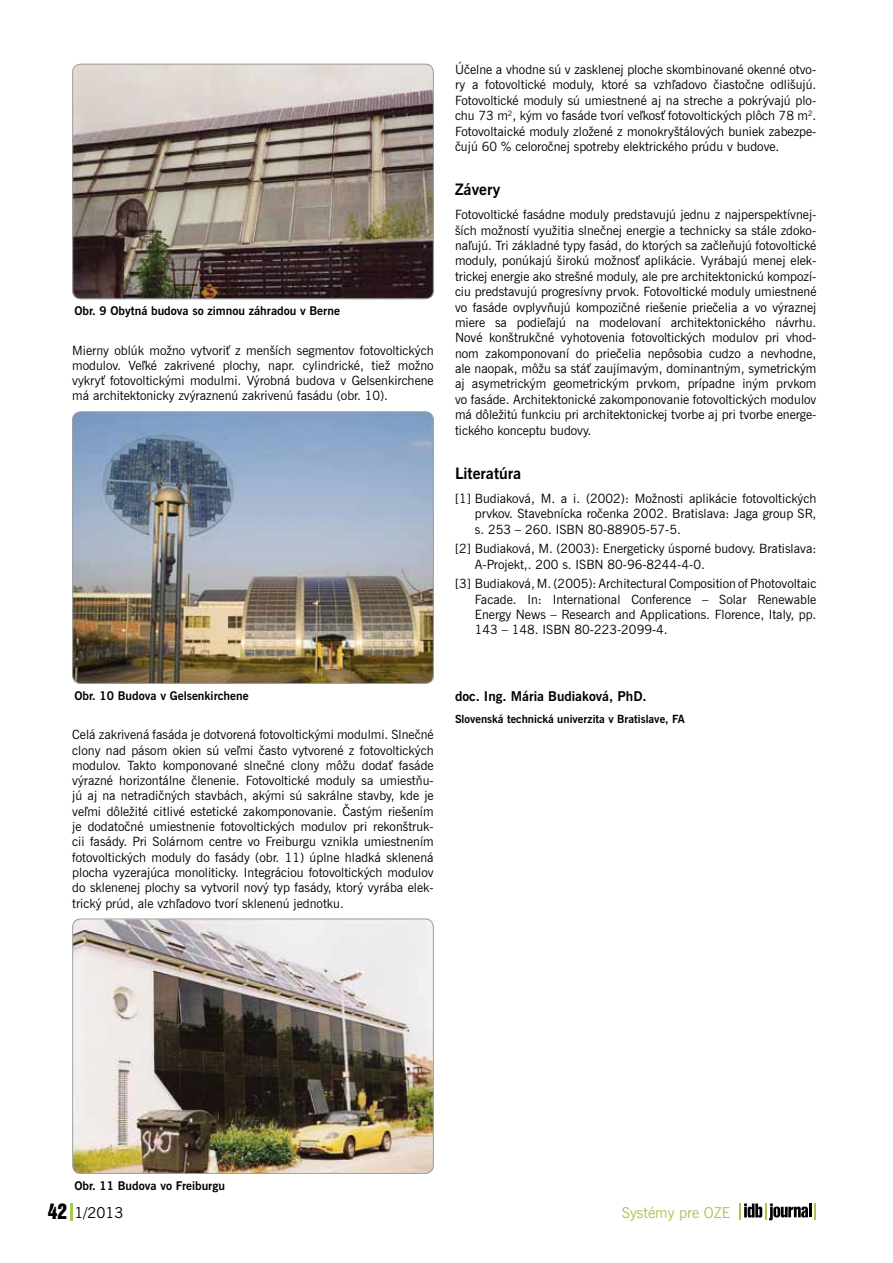
<style>
.page{position:relative;width:893px;height:1263px;background:#fff}
.page>*{position:absolute;margin:0;border:0;box-sizing:border-box;transform-origin:0 0}
.t1{font:700 15.75px "News Gothic AT";color:#000}
.t2{font:15px "News Gothic AT";color:#a5c753}
.t3{font:15px "News Gothic AT";color:#000}
.t4{font:700 13.5px "News Gothic AT";color:#000}
.t5{font:12.75px/15.5px "News Gothic AT";color:#000;text-align:justify}
.t6{font:700 12px "News Gothic AT";color:#000}
.t7{font:700 11.25px "News Gothic AT";color:#000}
.s1{font-family:"Swiss 921 AT Regular A";font-size:19.5px}
</style>
<div class="page">
<svg style="left:70px;top:1203px;width:2px;height:17px"></svg>
<svg style="left:739px;top:1203px;width:77px;height:17px"></svg>
<img style="left:72px;top:64px;width:362px;height:235px">
<div style="left:72px;top:64px;width:362px;height:235px;border:1px solid #9c9e9f;border-radius:8px"></div>
<img style="left:74px;top:413px;width:358px;height:269px">
<div style="left:72px;top:411px;width:362px;height:273px;border:1px solid #9c9e9f;border-radius:8px"></div>
<img style="left:72px;top:919px;width:362px;height:253px">
<div style="left:72px;top:919px;width:362px;height:255px;border:1px solid #9c9e9f;border-radius:8px"></div>
<div style="left:456px;top:745px;width:360px;height:445px;background:#fdfdfa;border-radius:9px"></div>
<p class="t6" style="left:74px;top:303px;width:267px">Obr. 9 Obytná budova so zimnou záhradou v Berne</p>
<p class="t5" style="left:72px;top:342px;width:363px">Mierny oblúk možno vytvoriť z menších segmentov fotovoltických modulov. Veľké zakrivené plochy, napr. cylindrické, tiež možno vykryť fotovoltickými modulmi. Výrobná budova v Gelsenkirchene má architektonicky zvýraznenú zakrivenú fasádu (obr. 10).</p>
<p class="t5" style="left:455px;top:62px;width:363px">Účelne a vhodne sú v zasklenej ploche skombinované okenné otvo&shy;ry a fotovoltické moduly, ktoré sa vzhľadovo čiastočne odlišujú.<br>Fotovoltické moduly sú umiestnené aj na streche a pokrývajú plo&shy;chu 73 m<sup>2</sup>, kým vo fasáde tvorí veľkosť fotovoltických plôch 78 m<sup>2</sup>.<br>Fotovoltaické moduly zložené z monokryštálových buniek zabezpe&shy;čujú 60 % celoročnej spotreby elektrického prúdu v budove.</p>
<p class="t1" style="left:455px;top:180px;width:47px">Závery</p>
<p class="t5" style="left:455px;top:207px;width:363px">Fotovoltické fasádne moduly predstavujú jednu z najperspektívnej&shy;ších možností využitia slnečnej energie a technicky sa stále zdoko&shy;naľujú. Tri základné typy fasád, do ktorých sa začleňujú fotovoltické moduly, ponúkajú širokú možnosť aplikácie. Vyrábajú menej elek&shy;trickej energie ako strešné moduly, ale pre architektonickú kompozí&shy;ciu predstavujú progresívny prvok. Fotovoltické moduly umiestnené vo fasáde ovplyvňujú kompozičné riešenie priečelia a vo výraznej miere sa podieľajú na modelovaní architektonického návrhu.<br>Nové konštrukčné vyhotovenia fotovoltických modulov pri vhod&shy;nom zakomponovaní do priečelia nepôsobia cudzo a -nevhodne, ale -naopak, môžu sa stáť zaujímavým, dominantným, symetrickým aj asymetrickým geometrickým prvkom, prípadne iným prvkom vo fasáde. Architektonické zakomponovanie fotovoltických modulov má dôležitú funkciu pri architektonickej tvorbe aj pri tvorbe energe&shy;tického konceptu budovy.</p>
<p class="t1" style="left:455px;top:464px;width:68px">Literatúra</p>
<p class="t5" style="left:475px;top:490px;width:343px;text-indent:-20px">[1] Budiaková, M. a i. (2002): Možnosti aplikácie fotovoltických prvkov. Stavebnícka ročenka 2002. Bratislava: Jaga group SR, s. 253 – 260. ISBN 80-88905-57-5.</p>
<p class="t5" style="left:475px;top:541px;width:343px;text-indent:-20px">[2] Budiaková, M. (2003): Energeticky úsporné budovy. Bratislava:<br>A-Projekt,. 200 s. ISBN 80-96-8244-4-0.</p>
<p class="t5" style="left:475px;top:576px;width:343px;text-indent:-20px">[3] Budiaková, M. (2005): Architectural Composition of Photovoltaic Facade. In: International Conference – Solar Renewable Energy News – Research and Applications. Florence, Italy, pp.<br>143 – 148. ISBN 80-223-2099-4.</p>
<p class="t6" style="left:74px;top:688px;width:176px">Obr. 10 Budova v Gelsenkirchene</p>
<p class="t5" style="left:72px;top:727px;width:363px">Celá zakrivená fasáda je dotvorená fotovoltickými modulmi. Slnečné clony nad pásom okien sú veľmi často vytvorené z fotovoltických modulov. Takto komponované slnečné clony môžu dodať fasáde výrazné horizontálne členenie. Fotovoltické moduly sa umiestňu&shy;jú aj na netradičných stavbách, akými sú sakrálne stavby, kde je veľmi dôležité citlivé estetické zakomponovanie. Častým riešením je dodatočné umiestnenie fotovoltických modulov pri rekonštruk&shy;cii fasády. Pri Solárnom centre vo Freiburgu vznikla umiestnením fotovoltických moduly do fasády (obr. 11) úplne hladká sklenená plocha vyzerajúca monoliticky. Integráciou fotovoltických modulov do sklenenej plochy sa vytvoril nový typ fasády, ktorý vyrába elek&shy;trický prúd, ale vzhľadovo tvorí sklenenú jednotku.</p>
<p class="t4" style="left:455px;top:688px;width:193px">doc. Ing. Mária Budiaková, PhD.</p>
<p class="t7" style="left:455px;top:712px;width:231px">Slovenská technická univerzita v Bratislave, FA</p>
<p class="t6" style="left:74px;top:1178px;width:152px">Obr. 11 Budova vo Freiburgu</p>
<p class="t3" style="left:48px;top:1203px;width:77px"><span class="s1">42</span> 1/2013</p>
<p class="t2" style="left:622px;top:1203px;width:110px">Systémy pre OZE</p>
</div>
